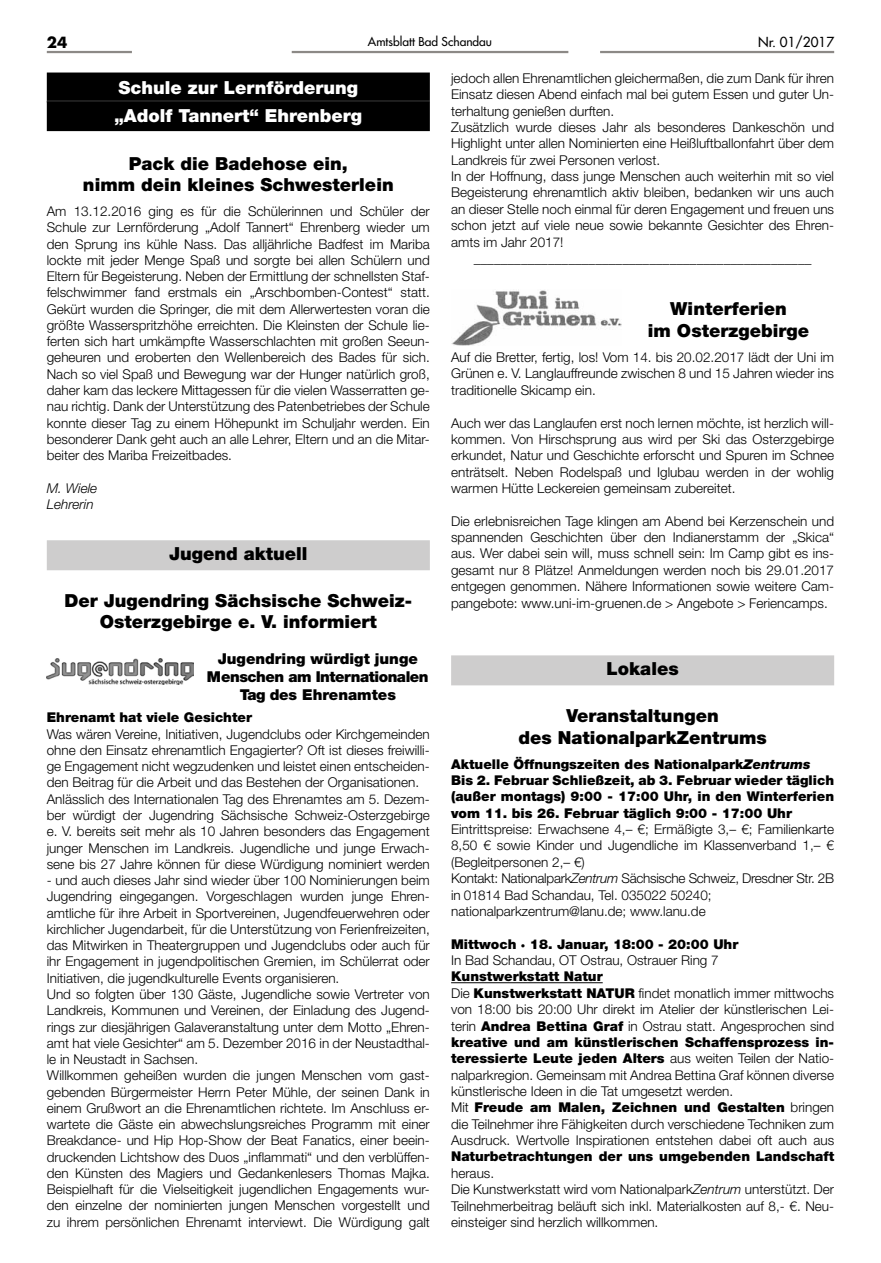
<style>
.page{position:relative;width:881px;height:1263px;background:#fff}
.page>*{position:absolute;margin:0;border:0;box-sizing:border-box;transform-origin:0 0}
.t1{font:900 18px/21.6px "Helvetica Neue LT";color:#000;text-align:center}
.t2{font:900 18px/28.7px "Helvetica Neue LT";color:#fff}
.t3{font:900 15px/18.1px "Helvetica Neue LT";color:#000;text-align:center}
.t4{font:700 15px "Futura LT";color:#000}
.t5{font:300 13.5px/16.2px "Helvetica Neue LT";color:#000}
.t6{font:900 13.5px/16.4px "Helvetica Neue LT";color:#000}
.t7{font:italic 300 13.5px/16.2px "Helvetica Neue LT";color:#000}
.t8{font:13.5px "Futura LT";color:#000}
.t9{font:12px "Futura LT";color:#000}
.s1{font-style:italic}
.s2{font-weight:900}
</style>
<div class="page">
<hr style="left:291px;top:51px;width:277px;height:2px;background:#8c8986">
<hr style="left:47px;top:51px;width:85px;height:2px;background:#8c8986">
<hr style="left:600px;top:51px;width:233px;height:2px;background:#8c8986">
<div style="left:47px;top:72px;width:382px;height:30px;background:#868686"></div>
<div style="left:47px;top:73px;width:382px;height:30px;background:#000"></div>
<div style="left:47px;top:101px;width:382px;height:30px;background:#000"></div>
<div style="left:47px;top:540px;width:382px;height:30px;background:#cecdcd"></div>
<div style="left:451px;top:655px;width:382px;height:30px;background:#cecdcd"></div>
<hr style="left:451px;top:982px;width:151px;height:1px;background:#000">
<img style="left:47px;top:658px;width:146px;height:27px">
<img style="left:451px;top:290px;width:170px;height:55px">
<p class="t4" style="left:47px;top:33px;width:22px">24</p>
<p class="t9" style="left:368px;top:33px;width:126px">Amtsblatt Bad Schandau</p>
<p class="t8" style="left:757px;top:33px;width:78px">Nr. 01/2017</p>
<h1 class="t2" style="left:114px;top:73px;width:249px">Schule zur Lernförderung „Adolf Tannert“ Ehrenberg</h1>
<h1 class="t1" style="left:83px;top:152px;width:312px">Pack die Badehose ein,<br>nimm dein kleines Schwesterlein</h1>
<p class="t5" style="left:47px;top:203px;width:384px;text-align:justify">Am 13.12.2016 ging es für die Schülerinnen und Schüler der Schule zur Lernförderung „Adolf Tannert“ Ehrenberg wieder um den Sprung ins kühle Nass. Das alljährliche Badfest im Mariba lockte mit jeder Menge Spaß und sorgte bei allen Schülern und Eltern für Begeisterung. Neben der Ermittlung der schnellsten Staf&shy;felschwimmer fand erstmals ein „Arschbomben-Contest“ statt.<br>Gekürt wurden die Springer, die mit dem Allerwertesten voran die größte Wasserspritzhöhe erreichten. Die Kleinsten der Schule lie&shy;ferten sich hart umkämpfte Wasserschlachten mit großen Seeun&shy;geheuren und eroberten den Wellenbereich des Bades für sich.<br>Nach so viel Spaß und Bewegung war der Hunger natürlich groß, daher kam das leckere Mittagessen für die vielen Wasserratten ge&shy;nau richtig. Dank der Unterstützung des Patenbetriebes der Schule konnte dieser Tag zu einem Höhepunkt im Schuljahr werden. Ein besonderer Dank geht auch an alle Lehrer, Eltern und an die Mitar&shy;beiter des Mariba Freizeitbades.</p>
<p class="t7" style="left:47px;top:479px;width:52px">M. Wiele<br>Lehrerin</p>
<h1 class="t1" style="left:169px;top:542px;width:140px">Jugend aktuell</h1>
<h1 class="t1" style="left:64px;top:589px;width:349px">Der Jugendring Sächsische Schweiz-<br>Osterzgebirge e. V. informiert</h1>
<p class="t3" style="left:207px;top:649px;width:223px">Jugendring würdigt junge<br>Menschen am Internationalen<br>Tag des Ehrenamtes</p>
<p class="t6" style="left:47px;top:709px;width:207px">Ehrenamt hat viele Gesichter</p>
<p class="t5" style="left:47px;top:725px;width:384px">Was wären Vereine, Initiativen, Jugendclubs oder Kirchgemeinden ohne den Einsatz ehrenamtlich Engagierter? Oft ist dieses freiwilli&shy;ge Engagement nicht wegzudenken und leistet einen entscheiden&shy;den Beitrag für die Arbeit und das Bestehen der Organisationen.<br>Anlässlich des Internationalen Tag des Ehrenamtes am 5. Dezem&shy;ber würdigt der Jugendring Sächsische Schweiz-Osterzgebirge e. V. bereits seit mehr als 10 Jahren besonders das Engagement junger Menschen im Landkreis. Jugendliche und junge Erwach&shy;sene bis 27 Jahre können für diese Würdigung nominiert werden</p>
<p class="t5" style="left:47px;top:872px;width:384px">- und auch dieses Jahr sind wieder über 100 Nominierungen beim Jugendring eingegangen. Vorgeschlagen wurden junge Ehren&shy;amtliche für ihre Arbeit in Sportvereinen, Jugendfeuerwehren oder kirchlicher Jugendarbeit, für die Unterstützung von Ferienfreizeiten, das Mitwirken in Theatergruppen und Jugendclubs oder auch für ihr Engagement in jugendpolitischen Gremien, im Schülerrat oder Initiativen, die jugendkulturelle Events organisieren.<br>Und so folgten über 130 Gäste, Jugendliche sowie Vertreter von Landkreis, Kommunen und Vereinen, der Einladung des Jugend&shy;rings zur diesjährigen Galaveranstaltung unter dem Motto „Ehren&shy;amt hat viele Gesichter“ am 5. Dezember 2016 in der Neustadthal&shy;le in Neustadt in Sachsen.<br>Willkommen geheißen wurden die jungen Menschen vom gast&shy;gebenden Bürgermeister Herrn Peter Mühle, der seinen Dank in einem Grußwort an die Ehrenamtlichen richtete. Im Anschluss er&shy;wartete die Gäste ein abwechslungsreiches Programm mit einer Breakdance- und Hip Hop-Show der Beat Fanatics, einer beein&shy;druckenden Lichtshow des Duos „inflammati“ und den verblüffen&shy;den Künsten des Magiers und Gedankenlesers Thomas Majka.<br>Beispielhaft für die Vielseitigkeit jugendlichen Engagements wur&shy;den einzelne der nominierten jungen Menschen vorgestellt und zu ihrem persönlichen Ehrenamt interviewt. Die Würdigung galt</p>
<p class="t5" style="left:451px;top:70px;width:384px">jedoch allen Ehrenamtlichen gleichermaßen, die zum Dank für ihren</p>
<p class="t5" style="left:451px;top:86px;width:384px">Einsatz diesen Abend einfach mal bei gutem Essen und guter Un-</p>
<p class="t5" style="left:451px;top:102px;width:165px">terhaltung genießen durften.</p>
<p class="t5" style="left:451px;top:119px;width:384px">Zusätzlich wurde dieses Jahr als besonderes Dankeschön und</p>
<p class="t5" style="left:451px;top:135px;width:384px">Highlight unter allen Nominierten eine Heißluftballonfahrt über dem</p>
<p class="t5" style="left:451px;top:152px;width:210px">Landkreis für zwei Personen verlost.</p>
<p class="t5" style="left:451px;top:168px;width:384px">In der Hoffnung, dass junge Menschen auch weiterhin mit so viel</p>
<p class="t5" style="left:451px;top:184px;width:384px">Begeisterung ehrenamtlich aktiv bleiben, bedanken wir uns auch</p>
<p class="t5" style="left:451px;top:201px;width:384px">an dieser Stelle noch einmal für deren Engagement und freuen uns</p>
<p class="t5" style="left:451px;top:217px;width:384px">schon jetzt auf viele neue sowie bekannte Gesichter des Ehren-</p>
<p class="t5" style="left:451px;top:233px;width:114px">amts im Jahr 2017!</p>
<p class="t5" style="left:473px;top:250px;width:339px">__________________________________________________</p>
<h1 class="t1" style="left:647px;top:298px;width:163px">Winterferien<br>im Osterzgebirge</h1>
<p class="t5" style="left:451px;top:349px;width:384px;text-align:justify">Auf die Bretter, fertig, los! Vom 14. bis 20.02.2017 lädt der Uni im Grünen e. V. Langlauffreunde zwischen 8 und 15 Jahren wieder ins traditionelle Skicamp ein.</p>
<p class="t5" style="left:451px;top:414px;width:384px;text-align:justify">Auch wer das Langlaufen erst noch lernen möchte, ist herzlich will&shy;kommen. Von Hirschsprung aus wird per Ski das Osterzgebirge erkundet, Natur und Geschichte erforscht und Spuren im Schnee enträtselt. Neben Rodelspaß und Iglubau werden in der wohlig warmen Hütte Leckereien gemeinsam zubereitet.</p>
<p class="t5" style="left:451px;top:512px;width:384px;text-align:justify">Die erlebnisreichen Tage klingen am Abend bei Kerzenschein und spannenden Geschichten über den Indianerstamm der „Skica“ aus. Wer dabei sein will, muss schnell sein: Im Camp gibt es ins&shy;gesamt nur 8 Plätze! Anmeldungen werden noch bis 29.01.2017 entgegen genommen. Nähere Informationen sowie weitere Cam&shy;pangebote: www.uni-im-gruenen.de &gt; Angebote &gt; Feriencamps.</p>
<h1 class="t1" style="left:606px;top:657px;width:74px">Lokales</h1>
<h1 class="t1" style="left:518px;top:705px;width:250px">Veranstaltungen<br>des NationalparkZentrums</h1>
<p class="t6" style="left:451px;top:756px;width:384px">Aktuelle Öffnungszeiten des Nationalpark<span class="s1">Zentrums </span>Bis 2. Februar Schließzeit, ab 3. Februar wieder täglich (außer montags) 9:00 - 17:00 Uhr, in den Winterferien vom 11. bis 26. Februar täglich 9:00 - 17:00 Uhr</p>
<p class="t5" style="left:451px;top:821px;width:384px">Eintrittspreise: Erwachsene 4,– €; Ermäßigte 3,– €; Familienkarte 8,50 € sowie Kinder und Jugendliche im Klassenverband 1,– € (Begleitpersonen 2,– €)<br>Kontakt: Nationalpark<span class="s1">Zentrum</span> Sächsische Schweiz, Dresdner Str. 2B in 01814 Bad Schandau, Tel. 035022 50240; nationalparkzentrum@lanu.de; www.lanu.de</p>
<p class="t6" style="left:451px;top:936px;width:288px">Mittwoch · 18. Januar, 18:00 - 20:00 Uhr</p>
<p class="t5" style="left:451px;top:952px;width:269px">In Bad Schandau, OT Ostrau, Ostrauer Ring 7</p>
<p class="t5" style="left:451px;top:968px;width:384px"><span class="s2">Kunstwerkstatt Natur<br></span>Die <span class="s2">Kunstwerkstatt NATUR</span> findet monatlich immer mittwochs von 18:00 bis 20:00 Uhr direkt im Atelier der künstlerischen Lei&shy;terin <span class="s2">Andrea Bettina Graf</span> in Ostrau statt. Angesprochen sind <span class="s2">kreative und am künstlerischen Schaffensprozess in&shy;teressierte Leute jeden Alters</span> aus weiten Teilen der Natio&shy;nalparkregion. Gemeinsam mit Andrea Bettina Graf können diverse künstlerische Ideen in die Tat umgesetzt werden.<br>Mit <span class="s2">Freude am Malen, Zeichnen und Gestalten</span> bringen die Teilnehmer ihre Fähigkeiten durch verschiedene Techniken zum Ausdruck. Wertvolle Inspirationen entstehen dabei oft auch aus</p>
<p class="t6" style="left:451px;top:1148px;width:384px">Naturbetrachtungen der uns umgebenden Landschaft</p>
<p class="t5" style="left:451px;top:1164px;width:384px">heraus.<br>Die Kunstwerkstatt wird vom Nationalpark<span class="s1">Zentrum</span> unterstützt. Der Teilnehmerbeitrag beläuft sich inkl. Materialkosten auf 8,- €. Neu&shy;einsteiger sind herzlich willkommen.</p>
</div>
